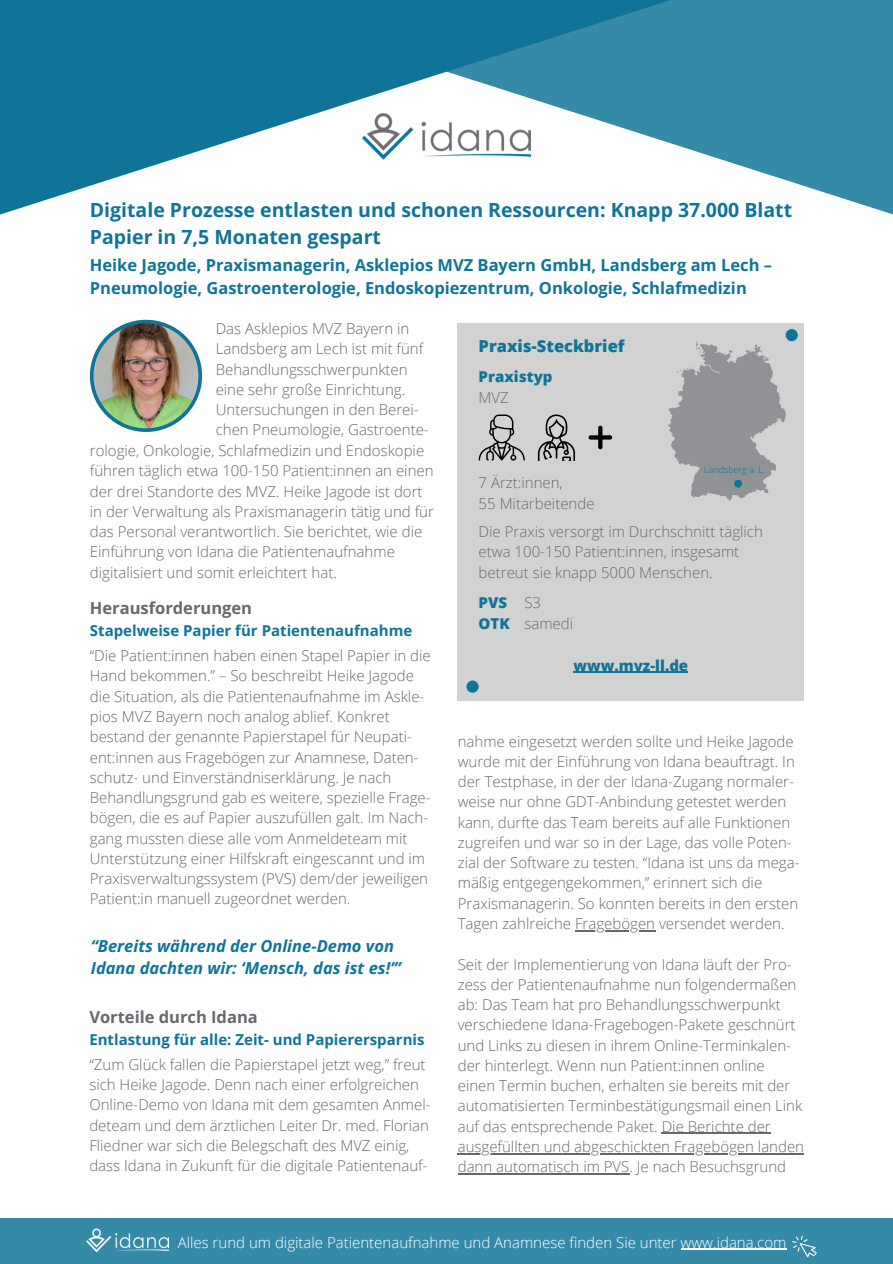
<style>
.page{position:relative;width:893px;height:1264px;background:#fff}
.page>*{position:absolute;margin:0;border:0;box-sizing:border-box;transform-origin:0 0}
.t1{font:700 19.5px/27px "Open Sans";color:#0f7497}
.t2{font:700 16.5px/22.5px "Open Sans";color:#0f7497}
.t3{font:italic 700 16.5px/22.5px "Open Sans";color:#0f7497}
.t4{font:700 16.5px "Open Sans";color:#65686d}
.t5{font:800 16.5px "Open Sans";color:#0f7497}
.t6{font:300 15px/20.2px "Open Sans";color:#65686d}
.t7{font:700 15px "Open Sans";color:#0f7497}
.t8{font:300 15px "Open Sans";color:#fff}
.t9{font:800 15px/20.2px "Open Sans";color:#0f7497}
.t10{font:300 9px "Open Sans";color:#0f7497}
</style>
<div class="page">
<svg style="left:670px;top:0;width:222px;height:214px;fill:#358ba7"></svg>
<svg style="left:0;top:0;width:670px;height:214px;fill:#0f7497"></svg>
<svg style="left:90px;top:320px;width:112px;height:112px"></svg>
<img style="left:94px;top:323px;width:104px;height:105px;border-radius:50%">
<div style="left:457px;top:323px;width:347px;height:378px;background:#d2d2d2"></div>
<svg style="left:667px;top:341px;width:118px;height:160px"></svg>
<div style="left:734px;top:479px;width:8px;height:8px;background:#0f7497;border-radius:50%"></div>
<div style="left:466px;top:680px;width:12px;height:12px;background:#0f7497;border-radius:50%"></div>
<div style="left:785px;top:329px;width:12px;height:12px;background:#0f7497;border-radius:50%"></div>
<svg style="left:538px;top:414px;width:37px;height:46px"></svg>
<svg style="left:588px;top:425px;width:24px;height:24px"></svg>
<img style="left:362px;top:112px;width:169px;height:51px">
<div style="left:0;top:1218px;width:892px;height:45px;background:#358ba7"></div>
<img style="left:86px;top:1228px;width:82px;height:25px">
<svg style="left:792px;top:1235px;width:25px;height:23px"></svg>
<svg style="left:478px;top:414px;width:46px;height:46px"></svg>
<hr style="left:573px;top:672px;width:115px;height:1px;background:#0f7497">
<hr style="left:680px;top:1248px;width:106px;height:1px;background:#fff">
<hr style="left:575px;top:930px;width:80px;height:1px;background:#65686d">
<hr style="left:661px;top:1132px;width:109px;height:1px;background:#65686d">
<hr style="left:457px;top:1152px;width:347px;height:2px;background:#65686d">
<hr style="left:457px;top:1173px;width:172px;height:1px;background:#65686d">
<h4 class="t1" style="left:90px;top:196px;width:703px">Digitale Prozesse entlasten und schonen Ressourcen: Knapp 37.000 Blatt<br>Papier in 7,5 Monaten gespart</h4>
<h5 class="t2" style="left:90px;top:253px;width:683px">Heike Jagode, Praxismanagerin, Asklepios MVZ Bayern GmbH, Landsberg am Lech –<br>Pneumologie, Gastroenterologie, Endoskopiezentrum, Onkologie, Schlafmedizin</h5>
<h4 class="t6" style="left:216px;top:318px;width:214px">Das Asklepios MVZ Bayern in<br>Landsberg am Lech ist mit fünf<br>Behandlungsschwerpunkten eine sehr große Einrichtung.<br>Untersuchungen in den Berei&shy;chen Pneumologie, Gastroente-</h4>
<h4 class="t6" style="left:90px;top:440px;width:345px">rologie, Onkologie, Schlafmedizin und Endoskopie führen täglich etwa 100-150 Patient:innen an einen der drei Standorte des MVZ. Heike Jagode ist dort in der Verwaltung als Praxismanagerin tätig und für das Personal verantwortlich. Sie berichtet, wie die Einführung von Idana die Patientenaufnahme digitalisiert und somit erleichtert hat.</h4>
<h5 class="t4" style="left:90px;top:597px;width:164px">Herausforderungen</h5>
<h5 class="t6" style="left:90px;top:645px;width:342px">“Die Patient:innen haben einen Stapel Papier in die Hand bekommen.” – So beschreibt Heike Jagode die Situation, als die Patientenaufnahme im Askle&shy;pios MVZ Bayern noch analog ablief. Konkret bestand der genannte Papierstapel für Neupati&shy;ent:innen aus Fragebögen zur Anamnese, Daten&shy;schutz- und Einverständniserklärung. Je nach Behandlungsgrund gab es weitere, spezielle Frage&shy;bögen, die es auf Papier auszufüllen galt. Im Nach&shy;gang mussten diese alle vom Anmeldeteam mit Unterstützung einer Hilfskraft eingescannt und im Praxisverwaltungssystem (PVS) dem/der jeweiligen Patient:in manuell zugeordnet werden.</h5>
<p class="t7" style="left:90px;top:620px;width:324px">Stapelweise Papier für Patientenaufnahme</p>
<h5 class="t3" style="left:91px;top:934px;width:312px">“Bereits während der Online-Demo von<br>Idana dachten wir: ‘Mensch, das ist es!’”</h5>
<h5 class="t4" style="left:89px;top:1005px;width:170px">Vorteile durch Idana</h5>
<h2 class="t6" style="left:89px;top:1053px;width:343px">“Zum Glück fallen die Papierstapel jetzt weg,” freut sich Heike Jagode. Denn nach einer erfolgreichen Online-Demo von Idana mit dem gesamten Anmel&shy;deteam und dem ärztlichen Leiter Dr. med. Florian Fliedner war sich die Belegschaft des MVZ einig, dass Idana in Zukunft für die digitale Patientenauf-</h2>
<h5 class="t7" style="left:89px;top:1028px;width:337px">Entlastung für alle: Zeit- und Papierersparnis</h5>
<h4 class="t5" style="left:478px;top:334px;width:147px">Praxis-Steckbrief</h4>
<h4 class="t9" style="left:478px;top:365px;width:75px">Praxistyp</h4>
<p class="t6" style="left:478px;top:386px;width:32px">MVZ</p>
<h4 class="t10" style="left:704px;top:463px;width:63px">Landsberg a. L.</h4>
<h4 class="t6" style="left:478px;top:472px;width:117px">7 Ärzt:innen,<br>55 Mitarbeitende</h4>
<h4 class="t6" style="left:478px;top:521px;width:286px">Die Praxis versorgt im Durchschnitt täglich etwa 100-150 Patient:innen, insgesamt betreut sie knapp 5000 Menschen.</h4>
<h5 class="t9" style="left:478px;top:592px;width:33px">PVS<br>OTK</h5>
<p class="t6" style="left:524px;top:592px;width:50px">S3 samedi</p>
<h5 class="t9" style="left:573px;top:654px;width:116px">www.mvz-ll.de</h5>
<p class="t6" style="left:457px;top:730px;width:343px">nahme eingesetzt werden sollte und Heike Jagode wurde mit der Einführung von Idana beauftragt. In der Testphase, in der der Idana-Zugang normaler&shy;weise nur ohne GDT-Anbindung getestet werden kann, durfte das Team bereits auf alle Funktionen zugreifen und war so in der Lage, das volle Poten&shy;zial der Software zu testen. “Idana ist uns da mega&shy;mäßig entgegengekommen,” erinnert sich die Praxismanagerin. So konnten bereits in den ersten Tagen zahlreiche Fragebögen versendet werden.</p>
<p class="t6" style="left:457px;top:953px;width:346px">Seit der Implementierung von Idana läuft der Pro&shy;zess der Patientenaufnahme nun folgendermaßen ab: Das Team hat pro Behandlungsschwerpunkt verschiedene Idana-Fragebogen-Pakete geschnürt und Links zu diesen in ihrem Online-Terminkalen&shy;der hinterlegt. Wenn nun Patient:innen online einen Termin buchen, erhalten sie bereits mit der automatisierten Terminbestätigungsmail einen Link auf das entsprechende Paket. Die Berichte der</p>
<p class="t6" style="left:457px;top:1135px;width:348px">ausgefüllten und abgeschickten Fragebögen landen dann automatisch im PVS. Je nach Besuchsgrund</p>
<h3 class="t8" style="left:178px;top:1231px;width:610px">Alles rund um digitale Patientenaufnahme und Anamnese finden Sie unter www.idana.com</h3>
</div>
